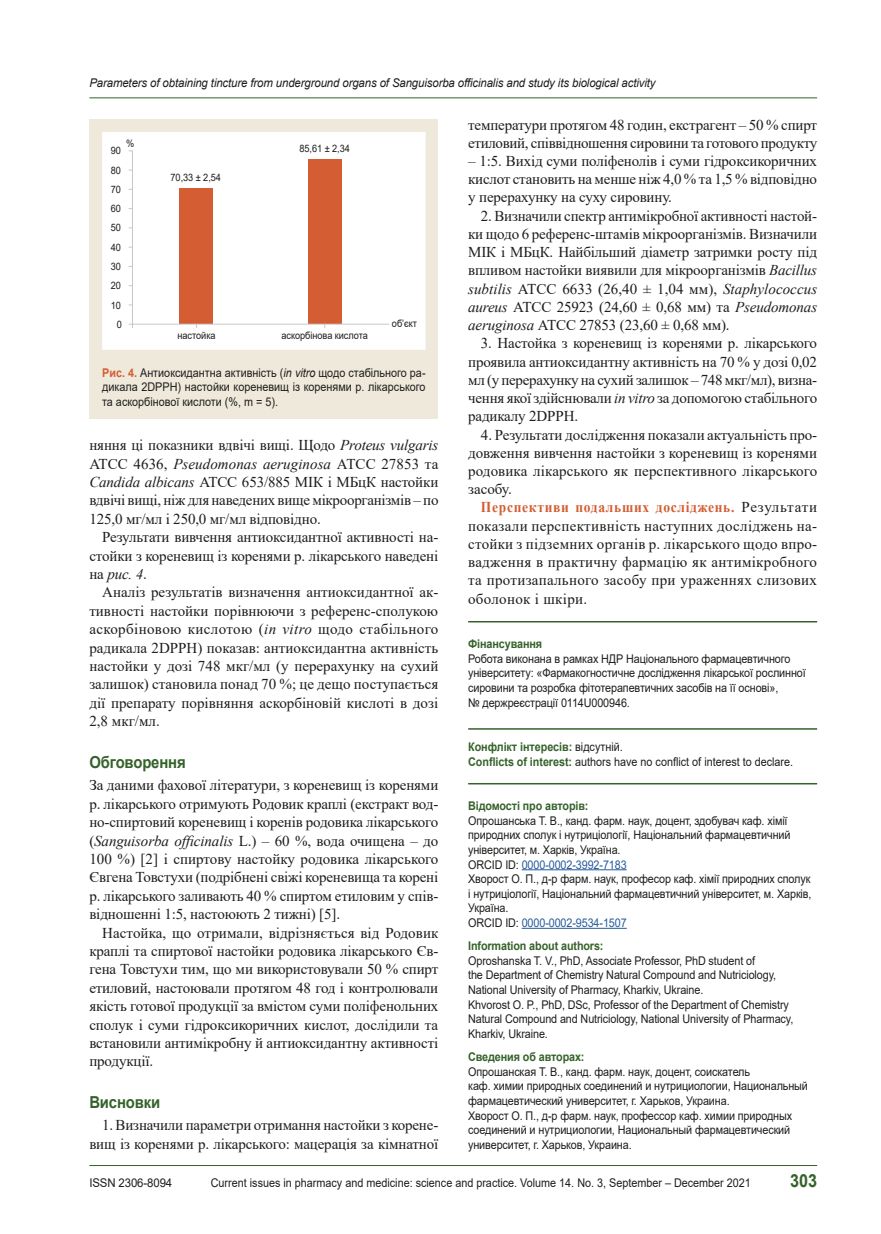
<style>
.page{position:relative;width:881px;height:1234px;background:#fff}
.page>*{position:absolute;margin:0;border:0;box-sizing:border-box;transform-origin:0 0}
.t1{font:700 18px "Arial";color:#35622a;scale:.9 1}
.nazva{font:700 16.5px "Arial";letter-spacing:-.01em;color:#35622a;scale:.9 1}
.tecst{font:15px/18.5px "Times New Roman";letter-spacing:-.01em;color:#1d1d1b;text-align:justify}
.tecst_1{font:15px/18.5px "Times New Roman";letter-spacing:-.01em;color:#1d1d1b;text-align:justify}
._131{font:12px/14.5px "Arial";letter-spacing:-.01em;color:#1d1d1b;scale:.9 1}
.примечание{font:12px/14.4px "Arial";color:#1d1d1b;text-align:justify;scale:.9 1}
.t2{font:italic 12px "Arial";letter-spacing:-.01em;color:#1d1d1b;scale:.95 1}
._132{font:12px/14.5px "Arial";color:#1d1d1b;scale:.9 1}
._131-2{font:12px "Arial";letter-spacing:-.01em;color:#275b9c;scale:.9 1}
._130{font:700 12px "Arial";letter-spacing:-.01em;color:#35622a;scale:.9 1}
._130_line{font:700 12px "Arial";letter-spacing:-.01em;color:#35622a;scale:.9 1}
._131-3{font:12px "Arial";letter-spacing:-.01em;color:#1d1d1b;scale:.95 1}
.t3{font:10.2px "Arial";letter-spacing:-.005em;color:#1d1d1b;scale:.9 1}
.s1{font-weight:700;color:#d45d33}
.s2{font-style:italic}
.s3{font-weight:700;color:#35622a}
.s4{color:#1d1d1b}
</style>
<div class="page">
<hr style="left:89px;top:1164px;width:727px;height:1px;background:#35622a">
<hr style="left:89px;top:97px;width:727px;height:1px;background:#35622a">
<hr style="left:468px;top:621px;width:348px;height:1px;background:#35622a">
<hr style="left:468px;top:728px;width:348px;height:1px;background:#35622a">
<hr style="left:468px;top:782px;width:348px;height:2px;background:#35622a">
<hr style="left:521px;top:869px;width:105px;height:1px;background:#275b9c">
<hr style="left:521px;top:927px;width:105px;height:1px;background:#275b9c">
<div style="left:89px;top:119px;width:349px;height:299px;background:#efe9dc"></div>
<svg style="left:102px;top:132px;width:324px;height:218px;background:#f8e7e1"></svg>
<p class="t2" style="left:89px;top:75px;width:597px">Parameters of obtaining tincture from underground organs of Sanguisorba officinalis and study its biological activity</p>
<p class="t3" style="left:126px;top:137px;width:11px">%</p>
<p class="t3" style="left:111px;top:144px;width:13px">90</p>
<p class="t3" style="left:111px;top:163px;width:13px">80</p>
<p class="t3" style="left:111px;top:182px;width:13px">70</p>
<p class="t3" style="left:111px;top:201px;width:13px">60</p>
<p class="t3" style="left:111px;top:221px;width:13px">50</p>
<p class="t3" style="left:111px;top:240px;width:13px">40</p>
<p class="t3" style="left:111px;top:259px;width:13px">30</p>
<p class="t3" style="left:111px;top:278px;width:13px">20</p>
<p class="t3" style="left:111px;top:298px;width:13px">10</p>
<p class="t3" style="left:117px;top:317px;width:7px">0</p>
<p class="t3" style="left:170px;top:171px;width:58px">70,33 ± 2,54</p>
<p class="t3" style="left:299px;top:141px;width:58px">85,61 ± 2,34</p>
<p class="t3" style="left:177px;top:328px;width:44px">настойка</p>
<p class="t3" style="left:281px;top:328px;width:98px">аскорбінова кислота</p>
<p class="t3" style="left:392px;top:316px;width:29px">об’єкт</p>
<p class="примечание" style="left:102px;top:365px;width:361px"><span class="s1">Рис. 4.</span> Антиоксидантна активність (<span class="s2">in vitro</span> щодо стабільного ра&shy;дикала 2DPPH) настойки кореневищ із коренями р. лікарського та аскорбінової кислоти (%, m = 5).</p>
<p class="tecst" style="left:89px;top:435px;width:350px">няння ці показники вдвічі вищі. Щодо <span class="s2">Proteus vulgaris </span>ATCC 4636, <span class="s2">Pseudomonas aeruginosa</span> АТСС 27853 та <span class="s2">Candida albicans</span> ATCC 653/885 МІК і МБцК настойки вдвічі вищі, ніж для наведених вище мікроорганізмів – по 125,0 мг/мл і 250,0 мг/мл відповідно.</p>
<p class="tecst" style="left:89px;top:527px;width:350px;text-indent:13px">Результати вивчення антиоксидантної активності на&shy;стойки з кореневищ із коренями р. лікарського наведені на <span class="s2">рис. 4</span>.</p>
<p class="tecst" style="left:89px;top:582px;width:350px;text-indent:13px">Аналіз результатів визначення антиоксидантної ак&shy;тивності настойки порівнюючи з референс-сполукою аскорбіновою кислотою (<span class="s2">in vitro</span> щодо стабільного радикала 2DPPH) показав: антиоксидантна активність настойки у дозі 748 мкг/мл (у перерахунку на сухий залишок) становила понад 70 %; це дещо поступається дії препарату порівняння аскорбіновій кислоті в дозі 2,8 мкг/мл.</p>
<p class="nazva" style="left:89px;top:750px;width:108px">Обговорення</p>
<p class="tecst_1" style="left:89px;top:775px;width:350px">За даними фахової літератури, з кореневищ із коренями р. лікарського отримують Родовик краплі (екстракт вод&shy;но-спиртовий кореневищ і коренів родовика лікарського (<span class="s2">Sanguisorba officinalis</span> L.) – 60 %, вода очищена – до 100 %) [2] і спиртову настойку родовика лікарського Євгена Товстухи (подрібнені свіжі кореневища та корені р. лікарського заливають 40 % спиртом етиловим у спів&shy;відношенні 1:5, настоюють 2 тижні) [5].</p>
<p class="tecst" style="left:89px;top:922px;width:350px;text-indent:13px">Настойка, що отримали, відрізняється від Родовик краплі та спиртової настойки родовика лікарського Єв&shy;гена Товстухи тим, що ми використовували 50 % спирт етиловий, настоювали протягом 48 год і контролювали якість готової продукції за вмістом суми поліфенольних сполук і суми гідроксикоричних кислот, дослідили та встановили антимікробну й антиоксидантну активності продукції.</p>
<p class="nazva" style="left:89px;top:1090px;width:80px">Висновки</p>
<p class="tecst" style="left:89px;top:1115px;width:350px;text-align:right">1. Визначили параметри отримання настойки з корене&shy;вищ із коренями р. лікарського: мацерація за кімнатної</p>
<p class="tecst" style="left:468px;top:115px;width:350px">температури протягом 48 годин, екстрагент – 50 % спирт етиловий, співвідношення сировини та готового продукту</p>
<p class="tecst" style="left:468px;top:151px;width:350px">– 1:5. Вихід суми поліфенолів і суми гідроксикоричних кислот становить на менше ніж 4,0 % та 1,5 % відповідно у перерахунку на суху сировину.</p>
<p class="tecst" style="left:468px;top:206px;width:350px;text-indent:13px">2. Визначили спектр антимікробної активності настой&shy;ки щодо 6 референс-штамів мікроорганізмів. Визначили МІК і МБцК. Найбільший діаметр затримки росту під впливом настойки виявили для мікроорганізмів <span class="s2">Bacillus subtilis</span> АТСС 6633 (26,40 ± 1,04 мм), <span class="s2">Staphylococcus aureus</span> АТСС 25923 (24,60 ± 0,68 мм) та <span class="s2">Pseudomonas aeruginosa</span> АТСС 27853 (23,60 ± 0,68 мм).</p>
<p class="tecst" style="left:468px;top:334px;width:350px;text-indent:13px">3. Настойка з кореневищ із коренями р. лікарського проявила антиоксидантну активність на 70 % у дозі 0,02 мл (у перерахунку на сухий залишок – 748 мкг/мл), визна&shy;чення якої здійснювали <span class="s2">in vitro</span> за допомогою стабільного радикалу 2DPPH.</p>
<p class="tecst" style="left:468px;top:425px;width:350px;text-indent:13px">4. Результати дослідження показали актуальність про&shy;довження вивчення настойки з кореневищ із коренями родовика лікарського як перспективного лікарського засобу.</p>
<p class="tecst" style="left:468px;top:497px;width:350px;text-indent:13px"><span class="s1">Перспективи подальших досліджень.</span> Результати показали перспективність наступних досліджень на&shy;стойки з підземних органів р. лікарського щодо впро&shy;вадження в практичну фармацію як антимікробного та протизапального засобу при ураженнях слизових оболонок і шкіри.</p>
<p class="_130_line" style="left:468px;top:635px;width:84px">Фінансування</p>
<p class="_131" style="left:468px;top:651px;width:376px">Робота виконана в рамках НДР Національного фармацевтичного університету: «Фармакогностичне дослідження лікарської рослинної сировини та розробка фітотерапевтичних засобів на її основі»,<br>№ держреєстрації 0114U000946.</p>
<p class="_132" style="left:468px;top:739px;width:362px"><span class="s3">Конфлікт інтересів:</span> відсутній.<br><span class="s3">Conflicts of interest:</span> аuthors have no conflict of interest to declare.</p>
<p class="_130_line" style="left:468px;top:797px;width:135px">Відомості про авторів:</p>
<p class="_131" style="left:468px;top:812px;width:359px">Опрошанська Т. В., канд. фарм. наук, доцент, здобувач каф. хімії природних сполук і нутриціології, Національний фармацевтичний університет, м. Харків, Україна.</p>
<p class="_131-2" style="left:468px;top:855px;width:178px"><span class="s4">ORCID ID:</span> 0000-0002-3992-7183</p>
<p class="_131" style="left:468px;top:871px;width:383px;text-align:justify">Хворост О. П., д-р фарм. наук, професор каф. хімії природних сполук і нутриціології, Національний фармацевтичний університет, м. Харків, Україна.</p>
<p class="_131-2" style="left:468px;top:914px;width:178px"><span class="s4">ORCID ID:</span> 0000-0002-9534-1507</p>
<p class="_130" style="left:468px;top:937px;width:152px">Information about authors:</p>
<p class="_131" style="left:468px;top:953px;width:343px">Oproshanska T. V., PhD, Associate Professor, PhD student of<br>the Department of Chemistry Natural Compound and Nutriciology,<br>National University of Pharmacy, Kharkiv, Ukraine.</p>
<p class="_131" style="left:468px;top:996px;width:363px">Khvorost O. P., PhD, DSc, Professor of the Department of Chemistry<br>Natural Compound and Nutriciology, National University of Pharmacy,<br>Kharkiv, Ukraine.</p>
<p class="_130" style="left:468px;top:1048px;width:131px">Сведения об авторах:</p>
<p class="_131" style="left:468px;top:1063px;width:379px">Опрошанская Т. В., канд. фарм. наук, доцент, соискатель<br>каф. химии природных соединений и нутрициологии, Национальный фармацевтический университет, г. Харьков, Украина.</p>
<p class="_131" style="left:468px;top:1107px;width:361px">Хворост О. П., д-р фарм. наук, профессор каф. химии природных соединений и нутрициологии, Национальный фармацевтический университет, г. Харьков, Украина.</p>
<p class="_131-3" style="left:89px;top:1174px;width:89px">ISSN 2306-8094</p>
<p class="_131" style="left:211px;top:1175px;width:601px">Current issues in pharmacy and medicine: science and practice. Volume 14. No. 3, September – December 2021</p>
<p class="t1" style="left:789px;top:1167px;width:32px">303</p>
</div>
